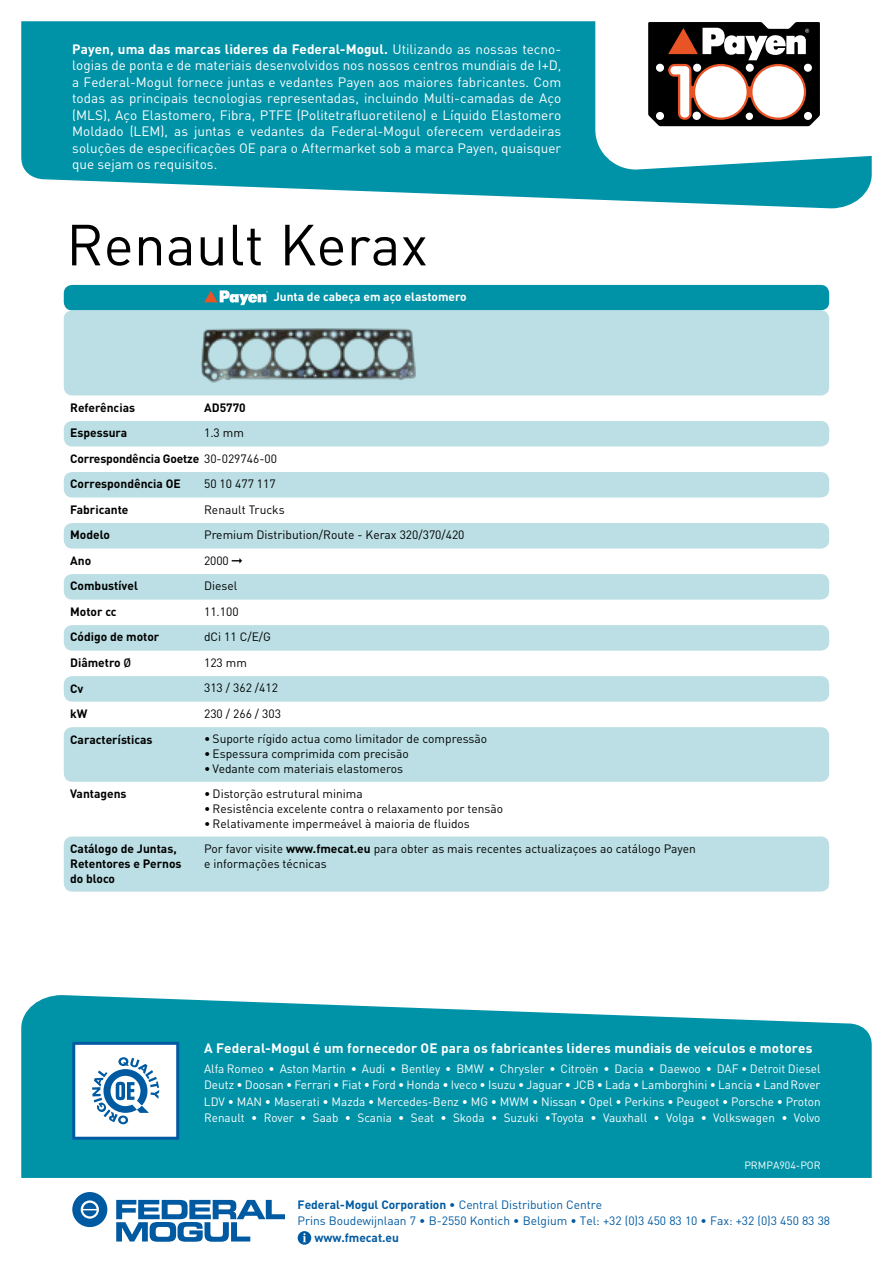
<style>
.page{position:relative;width:893px;height:1263px;background:#fff}
.page>*{position:absolute;margin:0;border:0;box-sizing:border-box;transform-origin:0 0}
.t1{font:57px "DIN";color:#000}
.t2{font:13.5px/16.5px "DIN";color:#fff;text-align:justify}
.t3{font:700 13.5px "DIN";letter-spacing:.01em;color:#fff}
.t4{font:12px/15px "DIN";color:#000}
.t5{font:12px/16.5px "DIN";color:#fff;text-align:justify}
.t6{font:700 12px/25.7px "DIN";color:#000}
.t7{font:12px/16.5px "DIN";letter-spacing:-.005em;color:#005aa1}
.t8{font:700 12px "DIN";color:#fff}
.t9{font:700 12px "DIN";letter-spacing:-.005em;color:#005aa1}
.t10{font:10.5px "DIN";color:#fff}
.s1{font-weight:700}
.s2{font-weight:400}
.s3{font-weight:500}
</style>
<div class="page">
<div style="left:64px;top:285px;width:765px;height:25px;background:#0092a7;border-radius:9px"></div>
<div style="left:64px;top:421px;width:765px;height:25px;background:#bbdfe4;border-radius:9px"></div>
<div style="left:64px;top:574px;width:765px;height:26px;background:#bbdfe4;border-radius:9px"></div>
<div style="left:64px;top:625px;width:765px;height:26px;background:#bbdfe4;border-radius:9px"></div>
<div style="left:64px;top:676px;width:765px;height:26px;background:#bbdfe4;border-radius:9px"></div>
<div style="left:64px;top:310px;width:765px;height:85px;background:#bbdfe4;border-radius:9px"></div>
<div style="left:64px;top:472px;width:765px;height:25px;background:#bbdfe4;border-radius:9px"></div>
<div style="left:64px;top:523px;width:765px;height:26px;background:#bbdfe4;border-radius:9px"></div>
<svg style="left:21px;top:995px;width:851px;height:183px;background:#169bae"></svg>
<div style="left:298px;top:1231px;width:13px;height:14px;background:#005aa1;border-radius:50%"></div>
<svg style="left:303px;top:1233px;width:3px;height:9px"></svg>
<svg style="left:116px;top:1200px;width:169px;height:42px"></svg>
<svg style="left:72px;top:1192px;width:35px;height:35px"></svg>
<div style="left:64px;top:727px;width:765px;height:55px;background:#bbdfe4;border-radius:9px"></div>
<div style="left:64px;top:836px;width:765px;height:55px;background:#bbdfe4;border-radius:9px"></div>
<svg style="left:21px;top:21px;width:851px;height:187px;background:#1a9db0"></svg>
<svg style="left:595px;top:21px;width:277px;height:149px"></svg>
<img style="left:201px;top:328px;width:215px;height:55px">
<svg style="left:204px;top:290px;width:64px;height:15px"></svg>
<svg style="left:647px;top:21px;width:174px;height:106px"></svg>
<svg style="left:72px;top:1042px;width:107px;height:98px"></svg>
<p class="t2" style="left:72px;top:40px;width:491px"><span class="s1">Payen, uma das marcas lideres da Federal-Mogul.</span> Utilizando as nossas tecno&shy;logias de ponta e de materiais desenvolvidos nos nossos centros mundiais de I+D, a Federal-Mogul fornece juntas e vedantes Payen aos maiores fabricantes. Com todas as principais tecnologias representadas, incluindo Multi-camadas de Aço (MLS), Aço Elastomero, Fibra, PTFE (Politetrafluoretileno) e Líquido Elastomero Moldado (LEM), as juntas e vedantes da Federal-Mogul oferecem verdadeiras soluções de especificações OE para o Aftermarket sob a marca Payen, quaisquer que sejam os requisitos.</p>
<h1 class="t1" style="left:66px;top:209px;width:363px">Renault Kerax</h1>
<p class="t8" style="left:274px;top:289px;width:195px">Junta de cabeça em aço elastomero</p>
<p class="t6" style="left:70px;top:394px;width:66px">Referências</p>
<p class="t6" style="left:204px;top:394px;width:43px">AD5770</p>
<p class="t6" style="left:70px;top:420px;width:59px">Espessura</p>
<p class="t6" style="left:70px;top:419px;width:208px;text-indent:134px"><span class="s2">1.3 mm<br></span>Correspondência Goetze <span class="s2">30-029746-00<br></span>Correspondência OE</p>
<p class="t4" style="left:204px;top:476px;width:73px">50 10 477 117</p>
<p class="t6" style="left:70px;top:496px;width:60px">Fabricante</p>
<p class="t4" style="left:204px;top:502px;width:82px">Renault Trucks</p>
<p class="t6" style="left:70px;top:522px;width:41px">Modelo</p>
<p class="t4" style="left:204px;top:527px;width:262px">Premium Distribution/Route - Kerax 320/370/420</p>
<p class="t6" style="left:70px;top:547px;width:23px">Ano</p>
<p class="t4" style="left:204px;top:553px;width:40px">2000 ➞</p>
<p class="t6" style="left:70px;top:573px;width:69px">Combustível</p>
<p class="t4" style="left:204px;top:578px;width:35px">Diesel</p>
<p class="t6" style="left:70px;top:598px;width:48px">Motor cc</p>
<p class="t4" style="left:204px;top:604px;width:36px">11.100</p>
<p class="t6" style="left:70px;top:624px;width:91px">Código de motor</p>
<p class="t4" style="left:204px;top:629px;width:68px">dCi 11 C/E/G</p>
<p class="t6" style="left:70px;top:649px;width:63px">Diâmetro <span class="s3">Ø</span></p>
<p class="t4" style="left:204px;top:655px;width:44px">123 mm</p>
<p class="t6" style="left:70px;top:675px;width:15px">Cv</p>
<p class="t4" style="left:204px;top:680px;width:75px">313 / 362 /412</p>
<p class="t6" style="left:70px;top:700px;width:19px">kW</p>
<p class="t4" style="left:204px;top:706px;width:78px">230 / 266 / 303</p>
<p class="t6" style="left:70px;top:726px;width:84px">Características</p>
<p class="t4" style="left:204px;top:731px;width:284px">• Suporte rígido actua como limitador de compressão</p>
<p class="t4" style="left:204px;top:746px;width:206px">• Espessura comprimida com precisão</p>
<p class="t4" style="left:204px;top:761px;width:201px">• Vedante com materiais elastomeros</p>
<p class="t6" style="left:70px;top:780px;width:58px">Vantagens</p>
<p class="t4" style="left:204px;top:786px;width:160px">• Distorção estrutural minima</p>
<p class="t4" style="left:204px;top:801px;width:300px">• Resistência excelente contra o relaxamento por tensão</p>
<p class="t4" style="left:204px;top:816px;width:267px">• Relativamente impermeável à maioria de fluidos</p>
<p class="t6" style="left:70px;top:840px;width:113px;line-height:15px">Catálogo de Juntas,<br>Retentores e Pernos do bloco</p>
<p class="t4" style="left:204px;top:841px;width:493px">Por favor visite <span class="s1">www.fmecat.eu</span> para obter as mais recentes actualizaçoes ao catálogo Payen e informações técnicas</p>
<p class="t3" style="left:204px;top:1039px;width:610px">A Federal-Mogul é um fornecedor OE para os fabricantes lideres mundiais de veículos e motores</p>
<p class="t5" style="left:204px;top:1060px;width:618px">Alfa Romeo • Aston Martin • Audi • Bentley • BMW • Chrysler • Citroën • Dacia • Daewoo • DAF • Detroit Diesel Deutz • Doosan • Ferrari • Fiat • Ford • Honda • Iveco • Isuzu • Jaguar • JCB • Lada • Lamborghini • Lancia • Land Rover LDV • MAN • Maserati • Mazda • Mercedes-Benz • MG • MWM • Nissan • Opel • Perkins • Peugeot • Porsche • Proton Renault • Rover • Saab • Scania • Seat • Skoda • Suzuki •Toyota • Vauxhall • Volga • Volkswagen • Volvo</p>
<p class="t10" style="left:744px;top:1159px;width:78px">PRMPA904-POR</p>
<p class="t7" style="left:298px;top:1196px;width:534px"><span class="s1">Federal-Mogul Corporation</span> • Central Distribution Centre<br>Prins Boudewijnlaan 7 • B-2550 Kontich • Belgium • Tel: +32 (0)3 450 83 10 • Fax: +32 (0)3 450 83 38</p>
<p class="t9" style="left:314px;top:1229px;width:86px">www.fmecat.eu</p>
</div>
